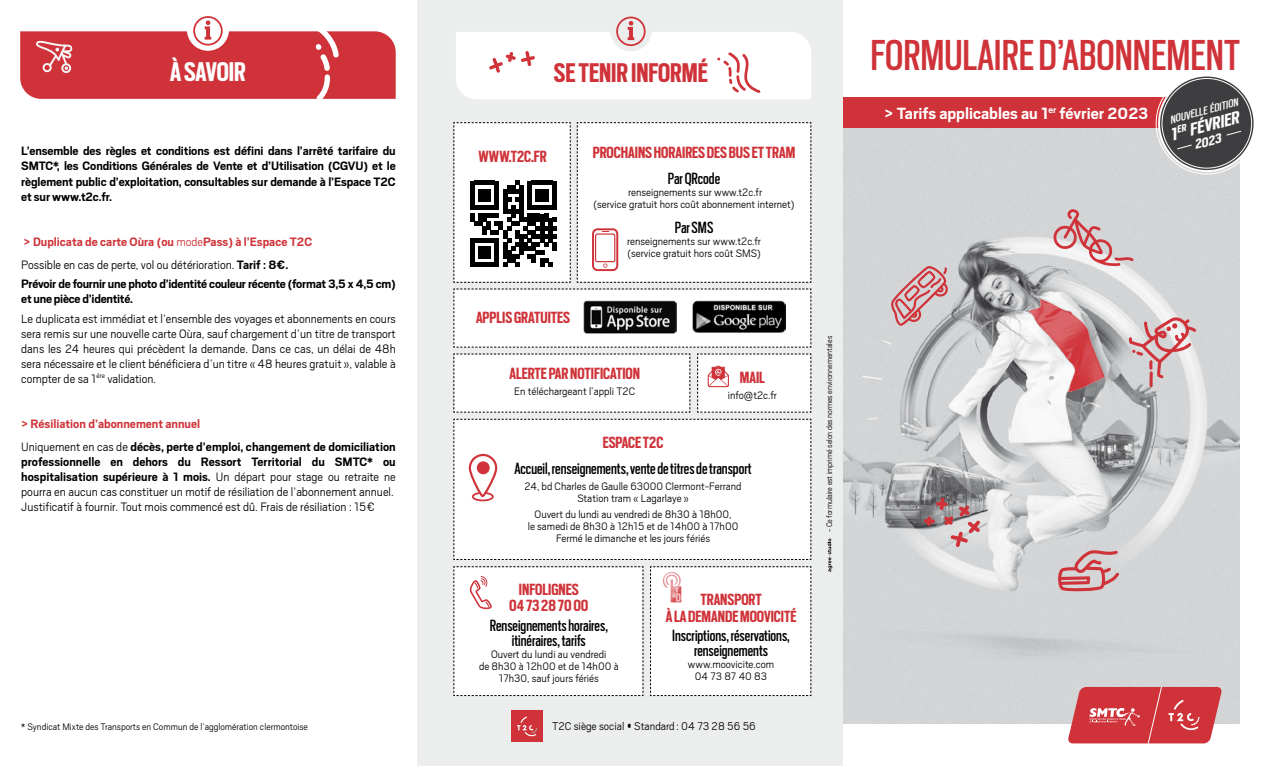
<style>
.page{position:relative;width:1268px;height:766px;background:#fff}
.page>*{position:absolute;margin:0;border:0;box-sizing:border-box;transform-origin:0 0}
.t1{font:48px "Scout Cond";color:#cf3339}
.t2{font:700 30px "Scout Cond";color:#cf3339}
.t3{font:700 30px "Scout Cond";letter-spacing:-.01em;color:#fff}
.t4{font:italic 700 19.35px "Scout Cond";color:#fff;scale:1.14 1}
.t5{font:18px/15px "Scout Cond";color:#000;text-align:center}
.t6{font:700 18px/16.5px "Scout Cond";color:#cf3339;text-align:center}
.t7{font:700 18px "Scout";color:#fff}
.t8{font:italic 700 14.7px "Scout Cond";color:#fff;scale:1.14 1}
.t9{font:300 13.5px/15px "Scout";color:#000;text-align:justify}
.t10{font:700 13.5px/15px "Scout";letter-spacing:-.01em;color:#000}
.t11{font:700 13.5px/23.5px "Scout";color:#cf3339}
.t12{font:300 12.45px "Scout";color:#000}
.t13{font:italic 12.3px "Scout Cond";color:#fff;scale:1.14 1}
.t14{font:300 12px/12px "Scout";color:#000;text-align:center}
.t15{font:300 10.5px "Scout";color:#000}
.t16{font:300 9px "Scout";letter-spacing:-.01em;color:#000}
.s1{font-weight:300}
.s2{font-weight:300;color:#000}
.s3{color:#000}
.s4{color:#cf3339}
.s5{font-weight:700}
</style>
<div class="page">
<svg style="left:20px;top:16px;width:375px;height:83px"></svg>
<div style="left:842px;top:97px;width:344px;height:32px;background:#cf3339"></div>
<img style="left:842px;top:129px;width:396px;height:594px">
<img style="left:1027px;top:299px;width:77px;height:94px">
<svg style="left:889px;top:264px;width:59px;height:62px;background:#d1acae"></svg>
<svg style="left:1052px;top:209px;width:81px;height:57px;background:#d7babc"></svg>
<svg style="left:1128px;top:316px;width:67px;height:71px;background:#d8bbbc"></svg>
<svg style="left:1057px;top:549px;width:61px;height:42px;background:#d2a0a3"></svg>
<svg style="left:923px;top:497px;width:56px;height:50px;background:#b69ea0"></svg>
<svg style="left:1067px;top:685px;width:154px;height:59px;background:#d35257"></svg>
<div style="left:417px;top:0;width:425px;height:765px;background:#eceded"></div>
<div style="left:650px;top:566px;width:161px;height:130px;background:#fff"></div>
<div style="left:453px;top:419px;width:358px;height:141px;background:#fff"></div>
<svg style="left:456px;top:17px;width:355px;height:82px"></svg>
<div style="left:453px;top:566px;width:190px;height:130px;background:#fff"></div>
<img style="left:660px;top:569px;width:24px;height:36px">
<svg style="left:453px;top:122px;width:358px;height:291px;background:#e1e1e1"></svg>
<div style="left:511px;top:710px;width:32px;height:31px;background:#cf3339"></div>
<svg style="left:517px;top:716px;width:20px;height:20px"></svg>
<svg style="left:827px;top:538px;width:5px;height:33px"></svg>
<div style="left:1158px;top:76px;width:96px;height:95px;background:#3e3d40;border-radius:50%"></div>
<div style="left:1157px;top:75px;width:98px;height:97px;border:2px solid #fff;border-radius:50%"></div>
<svg style="left:1226px;top:130px;width:15px;height:6px"></svg>
<svg style="left:1177px;top:144px;width:14px;height:6px"></svg>
<h2 class="t3" style="left:170px;top:52px;width:77px">À SAVOIR</h2>
<p class="t10" style="left:21px;top:143px;width:376px;text-align:justify">L’ensemble des règles et conditions est défini dans l’arrêté tarifaire du SMTC*, les Conditions Générales de Vente et d’Utilisation (CGVU) et le règlement public d’exploitation, consultables sur demande à l’Espace T2C et sur www.t2c.fr.</p>
<p class="t11" style="left:21px;top:229px;width:292px">&gt; Duplicata de carte Oùra (ou <span class="s1">mode</span>Pass) à l’Espace T2C<br><span class="s2">Possible en cas de perte, vol ou détérioration.</span> <span class="s3">Tarif : 8€.</span></p>
<p class="t10" style="left:21px;top:276px;width:376px">Prévoir de fournir une photo d’identité couleur récente (format 3,5 x 4,5 cm) et une pièce d’identité.</p>
<p class="t9" style="left:21px;top:310px;width:376px">Le duplicata est immédiat et l’ensemble des voyages et abonnements en cours sera remis sur une nouvelle carte Oùra, sauf chargement d’un titre de transport dans les 24 heures qui précèdent la demande. Dans ce cas, un délai de 48h sera nécessaire et le client bénéficiera d’un titre « 48 heures gratuit », valable à compter de sa 1<sup>ére</sup> validation.</p>
<p class="t10" style="left:21px;top:411px;width:376px;line-height:23.5px"><span class="s4">&gt; Résiliation d’abonnement annuel<br></span><span class="s1">Uniquement en cas de</span> décès, perte d’emploi, changement de domiciliation</p>
<p class="t9" style="left:21px;top:453px;width:376px;text-align:left"><span class="s5">professionnelle en dehors du Ressort Territorial du SMTC* ou hospitalisation supérieure à 1 mois.</span> Un départ pour stage ou retraite ne pourra en aucun cas constituer un motif de résiliation de l’abonnement annuel.<br>Justificatif à fournir. Tout mois commencé est dû. Frais de résiliation : 15€</p>
<h2 class="t2" style="left:554px;top:53px;width:155px">SE TENIR INFORMÉ</h2>
<h3 class="t6" style="left:478px;top:147px;width:70px">WWW.T2C.FR</h3>
<h3 class="t6" style="left:476px;top:308px;width:96px">APPLIS GRATUITES</h3>
<h3 class="t6" style="left:592px;top:143px;width:204px">PROCHAINS HORAIRES DES BUS ET TRAM</h3>
<h3 class="t5" style="left:667px;top:169px;width:54px">Par QRcode</h3>
<p class="t14" style="left:593px;top:185px;width:202px">renseignements sur www.t2c.fr<br>(service gratuit hors coût abonnement internet)</p>
<h3 class="t5" style="left:674px;top:219px;width:40px">Par SMS</h3>
<p class="t14" style="left:627px;top:235px;width:135px;text-align:left">renseignements sur www.t2c.fr (service gratuit hors coût SMS)</p>
<h3 class="t6" style="left:509px;top:364px;width:132px">ALERTE PAR NOTIFICATION</h3>
<p class="t14" style="left:514px;top:384px;width:122px">En téléchargeant l’appli T2C</p>
<h3 class="t6" style="left:739px;top:368px;width:27px">MAIL</h3>
<p class="t14" style="left:727px;top:389px;width:51px">info@t2c.fr</p>
<h3 class="t6" style="left:602px;top:433px;width:62px">ESPACE T2C</h3>
<h3 class="t5" style="left:514px;top:459px;width:239px">Accueil, renseignements, vente de titres de transport</h3>
<p class="t14" style="left:524px;top:479px;width:218px">24, bd Charles de Gaulle 63000 Clermont-Ferrand<br>Station tram « Lagarlaye »</p>
<p class="t14" style="left:527px;top:507px;width:212px">Ouvert du lundi au vendredi de 8h30 à 18h00,<br>le samedi de 8h30 à 12h15 et de 14h00 à 17h00<br>Fermé le dimanche et les jours fériés</p>
<p class="t16" style="left:823px;top:532px;width:198px;rotate:-90deg">- Ce formulaire est imprimé selon des normes environnementales</p>
<h1 class="t1" style="left:870px;top:24px;width:371px">FORMULAIRE D’ABONNEMENT</h1>
<h3 class="t7" style="left:884px;top:102px;width:265px">&gt; Tarifs applicables au 1<sup>er</sup> février 2023</h3>
<p class="t13" style="left:1167px;top:112px;width:63px;rotate:-15deg">NOUVELLE ÉDITION</p>
<h3 class="t4" style="left:1166px;top:123px;width:63px;rotate:-15deg">1<sup>ER</sup> FÉVRIER</h3>
<p class="t8" style="left:1191px;top:136px;width:25px;rotate:-15deg">2023</p>
<h3 class="t6" style="left:509px;top:580px;width:81px">INFOLIGNES<br>04 73 28 70 00</h3>
<h3 class="t5" style="left:489px;top:616px;width:120px">Renseignements horaires, itinéraires, tarifs</h3>
<p class="t14" style="left:479px;top:647px;width:141px">Ouvert du lundi au vendredi<br>de 8h30 à 12h00 et de 14h00 à<br>17h30, sauf jours fériés</p>
<h3 class="t6" style="left:665px;top:590px;width:132px">TRANSPORT<br>À LA DEMANDE MOOVICITÉ</h3>
<h3 class="t5" style="left:672px;top:626px;width:119px">Inscriptions, réservations, renseignements</h3>
<p class="t14" style="left:687px;top:657px;width:88px">www.moovicite.com<br>04 73 87 40 83</p>
<p class="t15" style="left:21px;top:719px;width:288px">* Syndicat Mixte des Transports en Commun de l’agglomération clermontoise</p>
<p class="t12" style="left:552px;top:717px;width:205px">T2C siège social • Standard : 04 73 28 56 56</p>
</div>
